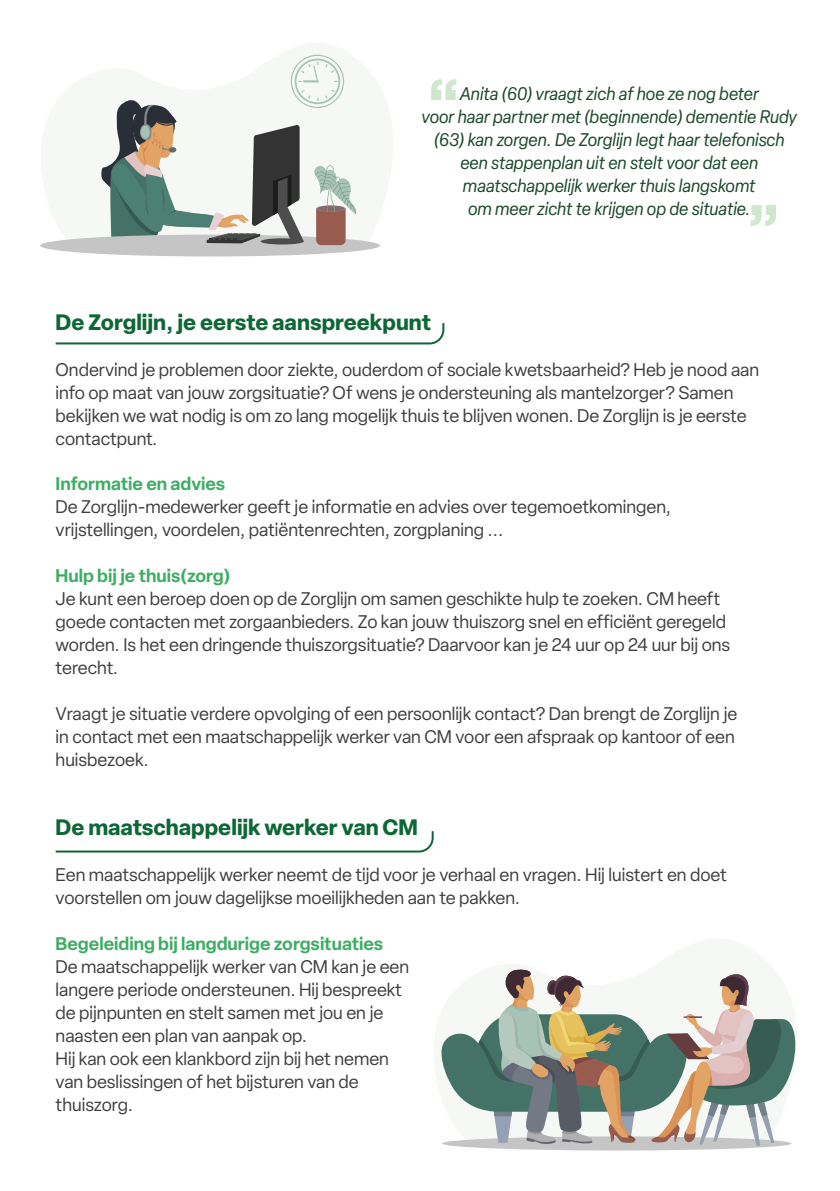
<style>
.page{position:relative;width:840px;height:1191px;background:#fff}
.page>*{position:absolute;margin:0;border:0;box-sizing:border-box;transform-origin:0 0}
.t1{font:900 60px "Elza";color:#cfe7cc}
.Titels{font:700 22px "Elza";color:#0d6736}
.Lopende_tekst{font:18px/23px "Elza";color:#3e3e3f}
.Lopende_tekst-2{font:italic 18px/23px "Elza";color:#1a492a;text-align:center}
.Lopende_tekst-3{font:600 18px "Elza";color:#3ead63}
</style>
<div class="page">
<div style="left:40px;top:235px;width:340px;height:21px;background:#c5c5c5;border-radius:50%"></div>
<svg style="left:101px;top:55px;width:255px;height:190px"></svg>
<div style="left:441px;top:1136px;width:350px;height:14px;background:#c5c5c5;border-radius:50%"></div>
<svg style="left:441px;top:969px;width:355px;height:177px"></svg>
<svg style="left:55px;top:323px;width:390px;height:22px"></svg>
<svg style="left:55px;top:831px;width:379px;height:22px"></svg>
<p class="t1" style="left:425px;top:59px;width:37px">“</p>
<p class="Lopende_tekst-2" style="left:459px;top:82px;width:300px">Anita (60) vraagt zich af hoe ze nog beter</p>
<p class="Lopende_tekst-2" style="left:421px;top:105px;width:377px">voor haar partner met (beginnende) dementie Rudy (63) kan zorgen. De Zorglijn legt haar telefonisch</p>
<p class="Lopende_tekst-2" style="left:460px;top:151px;width:299px">een stappenplan uit en stelt voor dat een</p>
<p class="Lopende_tekst-2" style="left:462px;top:174px;width:294px;text-align:left">maatschappelijk werker thuis langskomt om meer zicht te krijgen op de situatie.</p>
<p class="t1" style="left:745px;top:184px;width:37px">”</p>
<p class="Titels" style="left:56px;top:307px;width:376px">De Zorglijn, je eerste aanspreekpunt</p>
<p class="Lopende_tekst" style="left:56px;top:358px;width:704px">Ondervind je problemen door ziekte, ouderdom of sociale kwetsbaarheid? Heb je nood aan info op maat van jouw zorgsituatie? Of wens je ondersteuning als mantelzorger? Samen bekijken we wat nodig is om zo lang mogelijk thuis te blijven wonen. De Zorglijn is je eerste contactpunt.</p>
<p class="Lopende_tekst-3" style="left:56px;top:471px;width:171px">Informatie en advies</p>
<p class="Lopende_tekst" style="left:56px;top:495px;width:616px">De Zorglijn-medewerker geeft je informatie en advies over tegemoetkomingen, vrijstellingen, voordelen, patiëntenrechten, zorgplaning ...</p>
<p class="Lopende_tekst-3" style="left:56px;top:563px;width:176px">Hulp bij je thuis(zorg)</p>
<p class="Lopende_tekst" style="left:56px;top:587px;width:675px">Je kunt een beroep doen op de Zorglijn om samen geschikte hulp te zoeken. CM heeft goede contacten met zorgaanbieders. Zo kan jouw thuiszorg snel en efficiënt geregeld worden. Is het een dringende thuiszorgsituatie? Daarvoor kan je 24 uur op 24 uur bij ons terecht.</p>
<p class="Lopende_tekst" style="left:56px;top:702px;width:682px">Vraagt je situatie verdere opvolging of een persoonlijk contact? Dan brengt de Zorglijn je in contact met een maatschappelijk werker van CM voor een afspraak op kantoor of een huisbezoek.</p>
<p class="Titels" style="left:56px;top:811px;width:363px">De maatschappelijk werker van CM</p>
<p class="Lopende_tekst" style="left:56px;top:863px;width:672px">Een maatschappelijk werker neemt de tijd voor je verhaal en vragen. Hij luistert en doet voorstellen om jouw dagelijkse moeilijkheden aan te pakken.</p>
<p class="Lopende_tekst-3" style="left:56px;top:930px;width:329px">Begeleiding bij langdurige zorgsituaties</p>
<p class="Lopende_tekst" style="left:56px;top:955px;width:355px">De maatschappelijk werker van CM kan je een langere periode ondersteunen. Hij bespreekt de pijnpunten en stelt samen met jou en je naasten een plan van aanpak op.</p>
<p class="Lopende_tekst" style="left:56px;top:1047px;width:334px">Hij kan ook een klankbord zijn bij het nemen van beslissingen of het bijsturen van de thuiszorg.</p>
</div>
